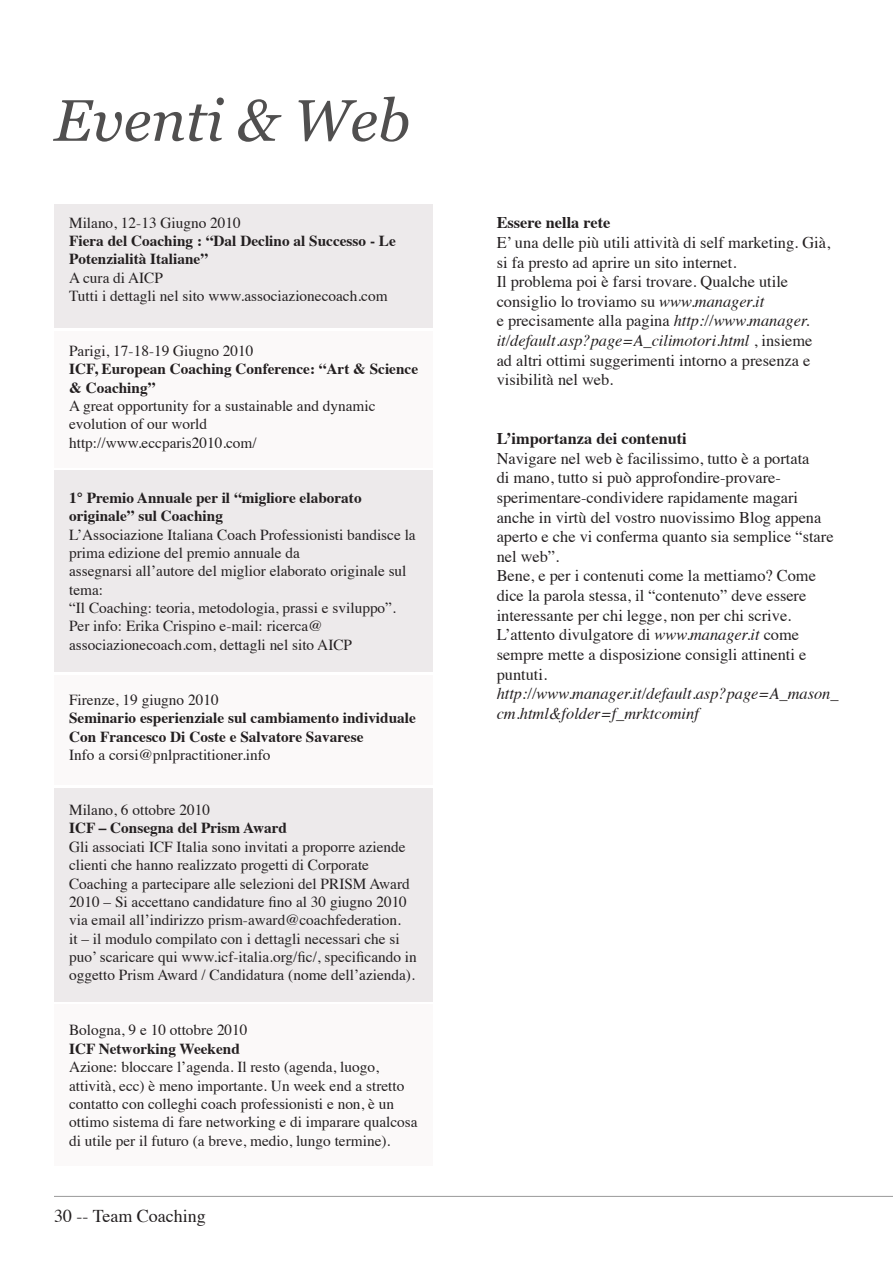
<style>
.page{position:relative;width:893px;height:1263px;background:#fff}
.page>*{position:absolute;margin:0;border:0;box-sizing:border-box;transform-origin:0 0}
.t1{font:italic 58.5px "Georgia";color:#504f4f}
.t2{font:18px "Times";color:#231f20}
.t3{font:16.35px/19.6px "Times";color:#231f20}
.t4{font:italic 16.35px/19.6px "Times";color:#231f20}
.t5{font:700 16.35px "Times";color:#231f20}
.t6{font:15.3px/18.3px "Times";color:#231f20}
.t7{font:700 15.3px/18.3px "Times";color:#231f20}
.s1{font-style:italic}
</style>
<div class="page">
<div style="left:54px;top:204px;width:379px;height:124px;background:#edeaeb"></div>
<div style="left:54px;top:331px;width:379px;height:137px;background:#fbf9f9"></div>
<div style="left:54px;top:675px;width:379px;height:109px;background:#fbf9f9"></div>
<div style="left:54px;top:1005px;width:379px;height:161px;background:#fbf9f9"></div>
<div style="left:54px;top:788px;width:379px;height:213px;background:#edeaeb"></div>
<div style="left:54px;top:470px;width:379px;height:202px;background:#edeaeb"></div>
<hr style="left:54px;top:1196px;width:839px;height:1px;background:#999">
<p class="t1" style="left:54px;top:84px;width:358px">Eventi &amp; Web</p>
<p class="t6" style="left:69px;top:212px;width:173px">Milano, 12-13 Giugno 2010</p>
<p class="t7" style="left:69px;top:230px;width:328px">Fiera del Coaching : “Dal Declino al Successo - Le<br>Potenzialità Italiane”</p>
<p class="t6" style="left:69px;top:267px;width:95px">A cura di AICP</p>
<p class="t6" style="left:69px;top:285px;width:320px">Tutti i dettagli nel sito www.associazionecoach.com</p>
<p class="t6" style="left:69px;top:340px;width:186px">Parigi, 17-18-19 Giugno 2010</p>
<p class="t7" style="left:69px;top:358px;width:351px">ICF, European Coaching Conference: “Art &amp; Science &amp; Coaching”</p>
<p class="t6" style="left:69px;top:395px;width:308px">A great opportunity for a sustainable and dynamic evolution of our world</p>
<p class="t6" style="left:69px;top:432px;width:189px">http://www.eccparis2010.com/</p>
<p class="t7" style="left:69px;top:487px;width:294px">1° Premio Annuale per il “migliore elaborato originale” sul Coaching</p>
<p class="t6" style="left:69px;top:524px;width:348px">L’Associazione Italiana Coach Professionisti bandisce la prima edizione del premio annuale da</p>
<p class="t6" style="left:69px;top:561px;width:339px">assegnarsi all’autore del miglior elaborato originale sul tema:</p>
<p class="t6" style="left:69px;top:597px;width:328px">“Il Coaching: teoria, metodologia, prassi e sviluppo”.</p>
<p class="t6" style="left:69px;top:616px;width:285px">Per info: Erika Crispino e-mail: ricerca@ associazionecoach.com, dettagli nel sito AICP</p>
<p class="t6" style="left:69px;top:689px;width:151px">Firenze, 19 giugno 2010</p>
<p class="t7" style="left:69px;top:707px;width:348px">Seminario esperienziale sul cambiamento individuale</p>
<p class="t7" style="left:69px;top:726px;width:296px">Con Francesco Di Coste e Salvatore Savarese</p>
<p class="t6" style="left:69px;top:744px;width:203px">Info a corsi@pnlpractitioner.info</p>
<p class="t6" style="left:69px;top:799px;width:143px">Milano, 6 ottobre 2010</p>
<p class="t7" style="left:69px;top:817px;width:220px">ICF – Consegna del Prism Award</p>
<p class="t6" style="left:69px;top:836px;width:349px">Gli associati ICF Italia sono invitati a proporre aziende clienti che hanno realizzato progetti di Corporate Coaching a partecipare alle selezioni del PRISM Award 2010 – Si accettano candidature fino al 30 giugno 2010 via email all’indirizzo prism-award@coachfederation.<br>it – il modulo compilato con i dettagli necessari che si puo’ scaricare qui www.icf-italia.org/fic/, specificando in oggetto Prism Award / Candidatura (nome dell’azienda).</p>
<p class="t6" style="left:69px;top:1020px;width:180px">Bologna, 9 e 10 ottobre 2010</p>
<p class="t7" style="left:69px;top:1038px;width:172px">ICF Networking Weekend</p>
<p class="t6" style="left:69px;top:1056px;width:350px">Azione: bloccare l’agenda. Il resto (agenda, luogo, attività, ecc) è meno importante. Un week end a stretto contatto con colleghi coach professionisti e non, è un ottimo sistema di fare networking e di imparare qualcosa di utile per il futuro (a breve, medio, lungo termine).</p>
<p class="t2" style="left:54px;top:1199px;width:153px">30 -- Team Coaching</p>
<p class="t5" style="left:497px;top:207px;width:115px">Essere nella rete</p>
<p class="t3" style="left:497px;top:231px;width:335px">E’ una delle più utili attività di self marketing. Già, si fa presto ad aprire un sito internet.</p>
<p class="t3" style="left:497px;top:270px;width:293px">Il problema poi è farsi trovare. Qualche utile consiglio lo troviamo su <span class="s1">www.manager.it</span></p>
<p class="t3" style="left:497px;top:310px;width:317px">e precisamente alla pagina <span class="s1">http://www.manager. it/default.asp?page=A_cilimotori.html</span> , insieme ad altri ottimi suggerimenti intorno a presenza e visibilità nel web.</p>
<p class="t5" style="left:497px;top:423px;width:192px">L’importanza dei contenuti</p>
<p class="t3" style="left:497px;top:447px;width:338px">Navigare nel web è facilissimo, tutto è a portata<br>di mano, tutto si può approfondire-provare&shy;sperimentare-condividere rapidamente magari anche in virtù del vostro nuovissimo Blog appena aperto e che vi conferma quanto sia semplice “stare nel web”.</p>
<p class="t3" style="left:497px;top:565px;width:321px">Bene, e per i contenuti come la mettiamo? Come dice la parola stessa, il “contenuto” deve essere interessante per chi legge, non per chi scrive.<br>L’attento divulgatore di <span class="s1">www.manager.it</span> come sempre mette a disposizione consigli attinenti e puntuti.</p>
<p class="t4" style="left:497px;top:683px;width:343px">http://www.manager.it/default.asp?page=A_mason_ cm.html&amp;folder=f_mrktcominf</p>
</div>
